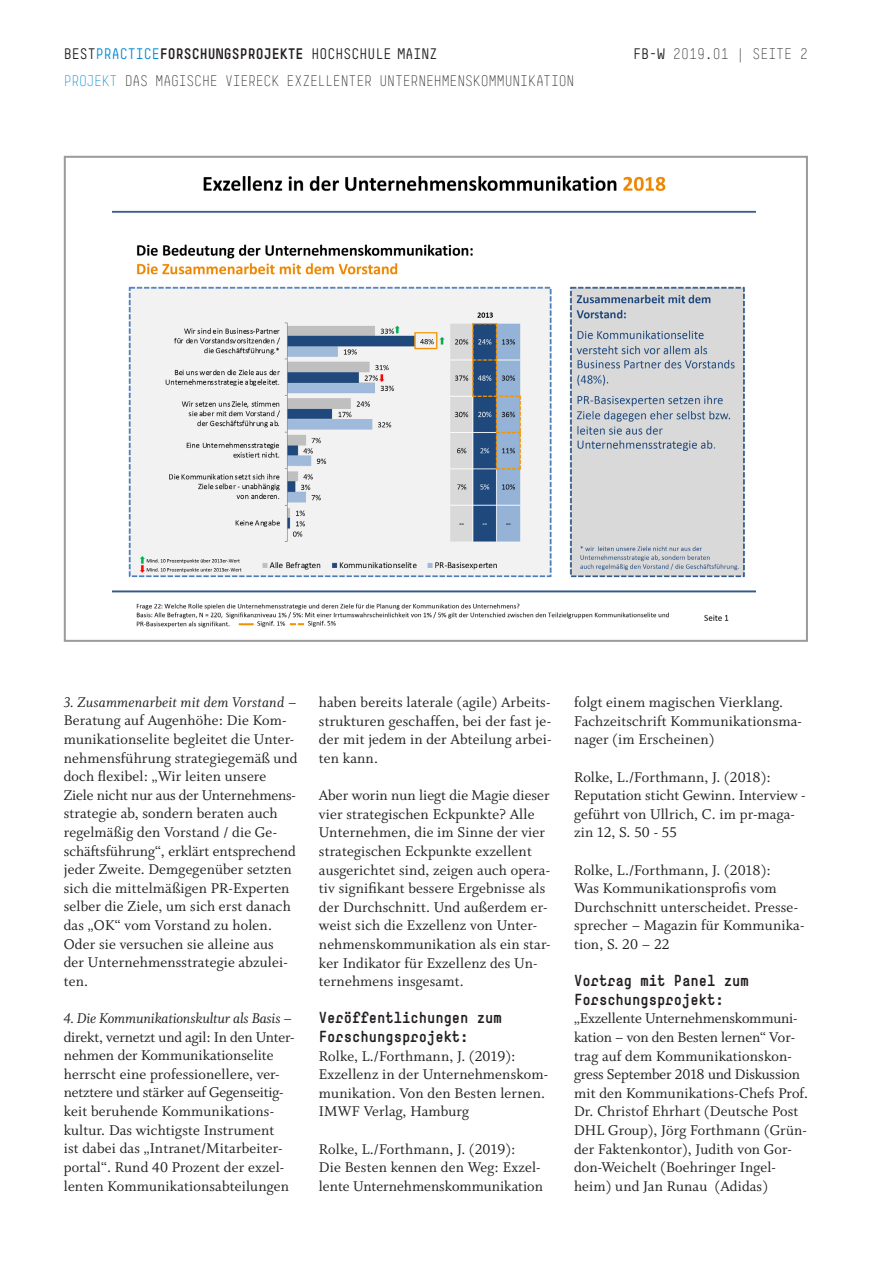
<style>
.page{position:relative;width:893px;height:1263px;background:#fff}
.page>*{position:absolute;margin:0;border:0;box-sizing:border-box;transform-origin:0 0}
.t1{font:15.75px/18.6px "Whitman LF";letter-spacing:.01em;color:#231f20}
.t2{font:700 15.75px/18.6px "Simple Std";color:#231f20}
.t3{font:300 15px "Simple Std";letter-spacing:-.01em;color:#231f20}
.t4{font:15px "Simple Std";letter-spacing:.005em;color:#231f20}
.s1{color:#0089cf}
.s2{font-weight:700}
.s3{font-weight:400}
.s4{font-style:italic}
</style>
<div class="page">
<img style="left:113px;top:176px;width:642px;height:452px">
<div style="left:64px;top:156px;width:744px;height:486px;border:2px solid #999b9e"></div>
<p class="t4" style="left:64px;top:45px;width:375px">BEST<span class="s1">PRACTICE</span><span class="s2">FORSCHUNGSPROJEKTE</span> HOCHSCHULE MAINZ</p>
<p class="t3" style="left:633px;top:46px;width:176px"><span class="s3">FB-W</span> 2019.01 | SEITE 2</p>
<p class="t3" style="left:64px;top:72px;width:512px"><span class="s1">PROJEKT</span> DAS MAGISCHE VIERECK EXZELLENTER UNTERNEHMENSKOMMUNIKATION</p>
<p class="t1" style="left:64px;top:693px;width:235px"><span class="s4">3. Zusammenarbeit mit dem Vorstand</span> – Beratung auf Augenhöhe: Die Kom&shy;munikationselite begleitet die Unter&shy;nehmensführung strategiegemäß und doch flexibel: „Wir leiten unsere Ziele nicht nur aus der Unternehmens&shy;strategie ab, sondern beraten auch regelmäßig den Vorstand / die Ge&shy;schäftsführung“, erklärt entsprechend jeder Zweite. Demgegenüber setzten sich die mittelmäßigen PR-Experten selber die Ziele, um sich erst danach das „OK“ vom Vorstand zu holen.<br>Oder sie versuchen sie alleine aus der Unternehmensstrategie abzulei&shy;ten.</p>
<p class="t1" style="left:64px;top:1009px;width:232px"><span class="s4">4. Die Kommunikationskultur als Basis</span> – direkt, vernetzt und agil: In den Unter&shy;nehmen der Kommunikationselite herrscht eine professionellere, ver&shy;netztere und stärker auf Gegenseitig&shy;keit beruhende Kommunikations&shy;kultur. Das wichtigste Instrument<br>ist dabei das „Intranet/Mitarbeiter&shy;portal“. Rund 40 Prozent der exzel&shy;lenten Kommunikationsabteilungen</p>
<p class="t1" style="left:319px;top:693px;width:234px;text-align:justify">haben bereits laterale (agile) Arbeits&shy;strukturen geschaffen, bei der fast je&shy;der mit jedem in der Abteilung arbei&shy;ten kann.</p>
<p class="t1" style="left:319px;top:786px;width:233px">Aber worin nun liegt die Magie dieser vier strategischen Eckpunkte? Alle Unternehmen, die im Sinne der vier strategischen Eckpunkte exzellent ausgerichtet sind, zeigen auch opera&shy;tiv signifikant bessere Ergebnisse als der Durchschnitt. Und außerdem er&shy;weist sich die Exzellenz von Unter&shy;nehmenskommunikation als ein star&shy;ker Indikator für Exzellenz des Un&shy;ternehmens insgesamt.</p>
<p class="t2" style="left:319px;top:1008px;width:184px">Veröffentlichungen zum<br>Forschungsprojekt:</p>
<p class="t1" style="left:319px;top:1047px;width:231px">Rolke, L./Forthmann, J. (2019):<br>Exzellenz in der Unternehmenskom&shy;munikation. Von den Besten lernen.<br>IMWF Verlag, Hamburg</p>
<p class="t1" style="left:319px;top:1140px;width:226px">Rolke, L./Forthmann, J. (2019):<br>Die Besten kennen den Weg: Exzel&shy;lente Unternehmenskommunikation</p>
<p class="t1" style="left:574px;top:693px;width:229px">folgt einem magischen Vierklang.<br>Fachzeitschrift Kommunikationsma&shy;nager (im Erscheinen)</p>
<p class="t1" style="left:574px;top:768px;width:233px">Rolke, L./Forthmann, J. (2018):<br>Reputation sticht Gewinn. Interview - geführt von Ullrich, C. im pr-maga&shy;zin 12, S. 50 - 55</p>
<p class="t1" style="left:574px;top:861px;width:232px">Rolke, L./Forthmann, J. (2018):<br>Was Kommunikationsprofis vom<br>Durchschnitt unterscheidet. Presse&shy;sprecher – Magazin für Kommunika&shy;tion, S. 20 – 22</p>
<p class="t2" style="left:574px;top:971px;width:176px">Vortrag mit Panel zum<br>Forschungsprojekt:</p>
<p class="t1" style="left:574px;top:1010px;width:235px">„Exzellente Unternehmenskommuni&shy;kation – von den Besten lernen“ Vor&shy;trag auf dem Kommunikationskon&shy;gress September 2018 und Diskussion mit den Kommunikations-Chefs Prof.<br>Dr. Christof Ehrhart (Deutsche Post DHL Group), Jörg Forthmann (Grün&shy;der Faktenkontor), Judith von Gor&shy;don-Weichelt (Boehringer Ingel&shy;heim) und Jan Runau (Adidas)</p>
</div>
